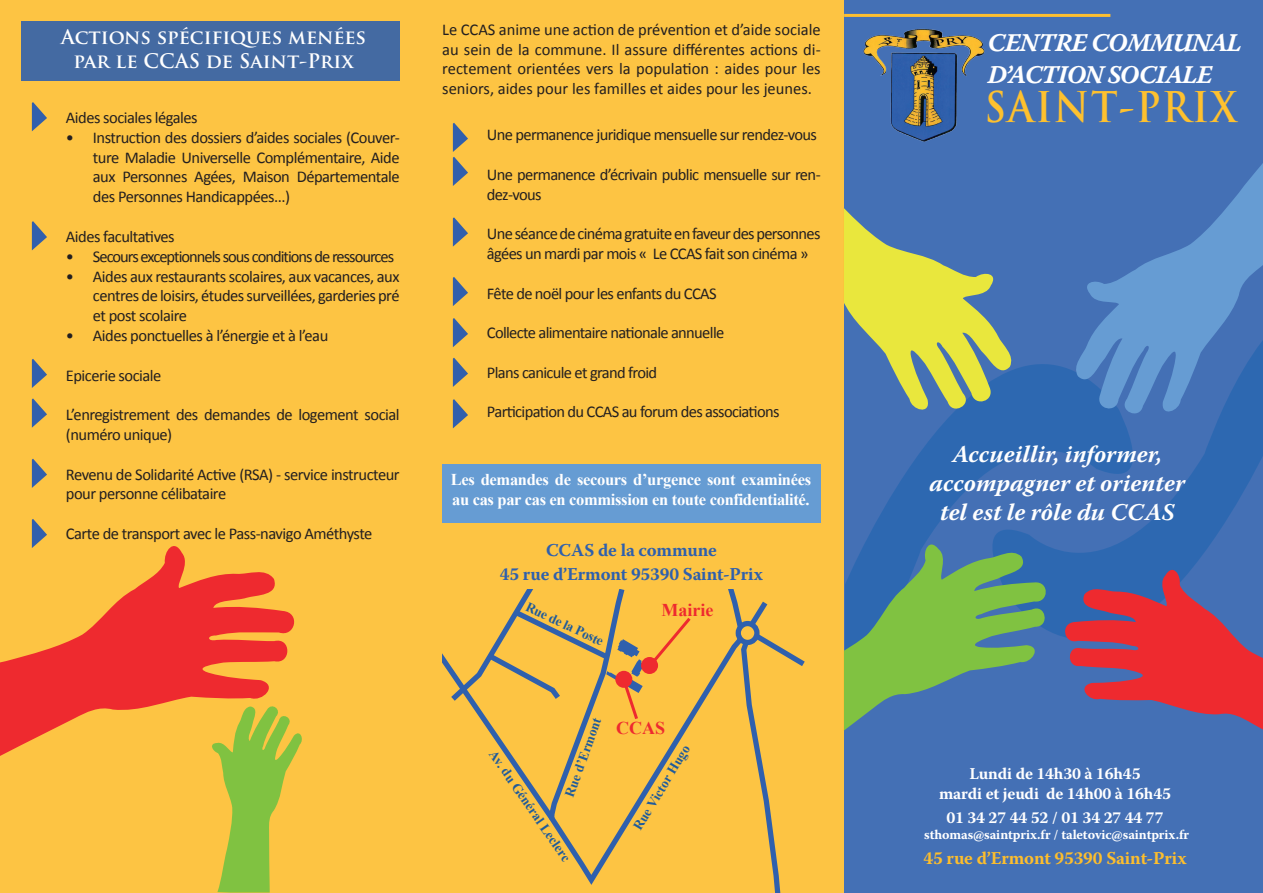
<style>
.page{position:relative;width:1263px;height:893px;background:#fff}
.page>*{position:absolute;margin:0;border:0;box-sizing:border-box;transform-origin:0 0}
.t1{font:700 41.25px "Trajan Pro";letter-spacing:.04em;color:#fec12f;scale:.91 1}
.t2{font:25.5px/32.4px "Warnock Pro Bold It Capt";letter-spacing:-.04em;color:#fff}
.t3{font:italic 700 24px/28.8px "Warnock Pro";color:#fff;text-align:center}
.t4{font:700 19.5px/23.4px "Trajan Pro";color:#fff;text-align:center}
.t5{font:700 18px "Warnock Pro";letter-spacing:-.01em;color:#2f60ad}
.t6{font:700 18px "Warnock Pro";letter-spacing:-.01em;color:#fdbe2d}
.t7{font:700 18px "Times New Roman";color:#ee2a2f}
.t8{font:16.5px/19.8px "Calibri";letter-spacing:-.03em;color:#231f20}
.t9{font:700 16.5px/19.8px "Times New Roman";letter-spacing:-.02em;color:#fff}
.t10{font:700 16.5px/19.8px "Warnock Pro";letter-spacing:-.01em;color:#fff;text-align:center}
.t11{font:700 13.5px "Times New Roman";color:#1f5b9b}
.t12{font:700 13.5px "Warnock Pro";letter-spacing:-.01em;color:#fff}
</style>
<div class="page">
<div style="left:844px;top:0;width:419px;height:893px;background:#4470b5"></div>
<img style="left:850px;top:13px;width:147px;height:129px">
<svg style="left:868px;top:416px;width:124px;height:121px;fill:#2d68b1"></svg>
<hr style="left:844px;top:14px;width:266px;height:3px;background:#febf2f">
<svg style="left:992px;top:364px;width:271px;height:271px"></svg>
<svg style="left:1071px;top:163px;width:192px;height:258px"></svg>
<svg style="left:844px;top:208px;width:171px;height:208px"></svg>
<svg style="left:844px;top:537px;width:206px;height:194px"></svg>
<svg style="left:1059px;top:562px;width:204px;height:168px"></svg>
<div style="left:0;top:0;width:844px;height:893px;background:#fdc443"></div>
<svg style="left:453px;top:123px;width:15px;height:63px"></svg>
<svg style="left:453px;top:217px;width:15px;height:30px"></svg>
<svg style="left:453px;top:277px;width:15px;height:29px"></svg>
<svg style="left:453px;top:318px;width:15px;height:29px"></svg>
<svg style="left:453px;top:358px;width:15px;height:29px"></svg>
<svg style="left:453px;top:399px;width:15px;height:29px"></svg>
<div style="left:442px;top:465px;width:379px;height:58px;background:#669cd3"></div>
<div style="left:21px;top:21px;width:379px;height:60px;background:#446aa2"></div>
<svg style="left:32px;top:102px;width:15px;height:29px"></svg>
<svg style="left:32px;top:221px;width:15px;height:29px"></svg>
<svg style="left:32px;top:398px;width:15px;height:30px"></svg>
<svg style="left:32px;top:359px;width:15px;height:29px"></svg>
<svg style="left:32px;top:459px;width:15px;height:29px"></svg>
<svg style="left:32px;top:519px;width:15px;height:19px"></svg>
<svg style="left:0;top:538px;width:295px;height:218px"></svg>
<svg style="left:208px;top:702px;width:94px;height:191px"></svg>
<svg style="left:553px;top:660px;width:170px;height:225px"></svg>
<svg style="left:723px;top:590px;width:82px;height:303px"></svg>
<svg style="left:442px;top:590px;width:252px;height:235px"></svg>
<p class="t4" style="left:61px;top:26px;width:306px">Actions spécifiques menées par le CCAS de Saint-Prix</p>
<p class="t8" style="left:93px;top:108px;width:308px;text-indent:-27px">Aides sociales légales<br>Instruction des dossiers d’aides sociales (Couver&shy;ture Maladie Universelle Complémentaire, Aide aux Personnes Agées, Maison Départementale des Personnes Handicappées...)</p>
<p class="t8" style="left:93px;top:227px;width:308px;text-indent:-27px">Aides facultatives<br>Secours exceptionnels sous conditions de ressources Aides aux restaurants scolaires, aux vacances, aux centres de loisirs, études surveillées, garderies pré et post scolaire<br>Aides ponctuelles à l’énergie et à l’eau</p>
<p class="t8" style="left:66px;top:365px;width:97px">Epicerie sociale</p>
<p class="t8" style="left:66px;top:405px;width:335px">L’enregistrement des demandes de logement social (numéro unique)</p>
<p class="t8" style="left:66px;top:464px;width:335px">Revenu de Solidarité Active (RSA) - service instructeur pour personne célibataire</p>
<p class="t8" style="left:66px;top:524px;width:308px">Carte de transport avec le Pass-navigo Améthyste</p>
<p class="t8" style="left:66px;top:128px;width:10px">•</p>
<p class="t8" style="left:66px;top:246px;width:10px">• •</p>
<p class="t8" style="left:66px;top:326px;width:10px">•</p>
<p class="t8" style="left:442px;top:19px;width:380px;text-align:justify">Le CCAS anime une action de prévention et d’aide sociale au sein de la commune. Il assure différentes actions di&shy;rectement orientées vers la population : aides pour les seniors, aides pour les familles et aides pour les jeunes.</p>
<p class="t8" style="left:487px;top:125px;width:332px">Une permanence juridique mensuelle sur rendez-vous</p>
<p class="t8" style="left:487px;top:164px;width:335px">Une permanence d’écrivain public mensuelle sur ren&shy;dez-vous</p>
<p class="t8" style="left:487px;top:224px;width:335px">Une séance de cinéma gratuite en faveur des personnes âgées un mardi par mois « Le CCAS fait son cinéma »</p>
<p class="t8" style="left:487px;top:283px;width:231px">Fête de noël pour les enfants du CCAS</p>
<p class="t8" style="left:487px;top:323px;width:239px">Collecte alimentaire nationale annuelle</p>
<p class="t8" style="left:487px;top:362px;width:172px">Plans canicule et grand froid</p>
<p class="t8" style="left:487px;top:402px;width:294px">Participation du CCAS au forum des associations</p>
<p class="t9" style="left:451px;top:469px;width:362px">Les demandes de secours d’urgence sont examinées au cas par cas en commission en toute confidentialité.</p>
<p class="t5" style="left:546px;top:539px;width:172px">CCAS de la commune</p>
<p class="t5" style="left:500px;top:563px;width:265px">45 rue d’Ermont 95390 Saint-Prix</p>
<p class="t11" style="left:531px;top:597px;width:86px;rotate:26deg">Rue de la Poste</p>
<p class="t7" style="left:662px;top:598px;width:53px">Mairie</p>
<p class="t11" style="left:560px;top:793px;width:85px;rotate:-70deg">Rue d’Ermont</p>
<p class="t11" style="left:499px;top:746px;width:134px;rotate:55deg">Av. du Général Leclerc</p>
<p class="t7" style="left:616px;top:715px;width:50px">CCAS</p>
<p class="t11" style="left:628px;top:824px;width:99px;rotate:-59deg">Rue Victor Hugo</p>
<h2 class="t2" style="left:988px;top:26px;width:256px">CENTRE COMMUNAL<br>D’ACTION SOCIALE</h2>
<h1 class="t1" style="left:984px;top:82px;width:279px">SAINT-PRIX</h1>
<h3 class="t3" style="left:929px;top:439px;width:257px">Accueillir, informer, accompagner et orienter tel est le rôle du CCAS</h3>
<p class="t10" style="left:939px;top:763px;width:233px">Lundi de 14h30 à 16h45<br>mardi et jeudi de 14h00 à 16h45</p>
<p class="t10" style="left:946px;top:807px;width:219px">01 34 27 44 52 / 01 34 27 44 77</p>
<p class="t12" style="left:924px;top:827px;width:266px">sthomas@saintprix.fr / taletovic@saintprix.fr</p>
<p class="t6" style="left:923px;top:847px;width:265px">45 rue d’Ermont 95390 Saint-Prix</p>
</div>
